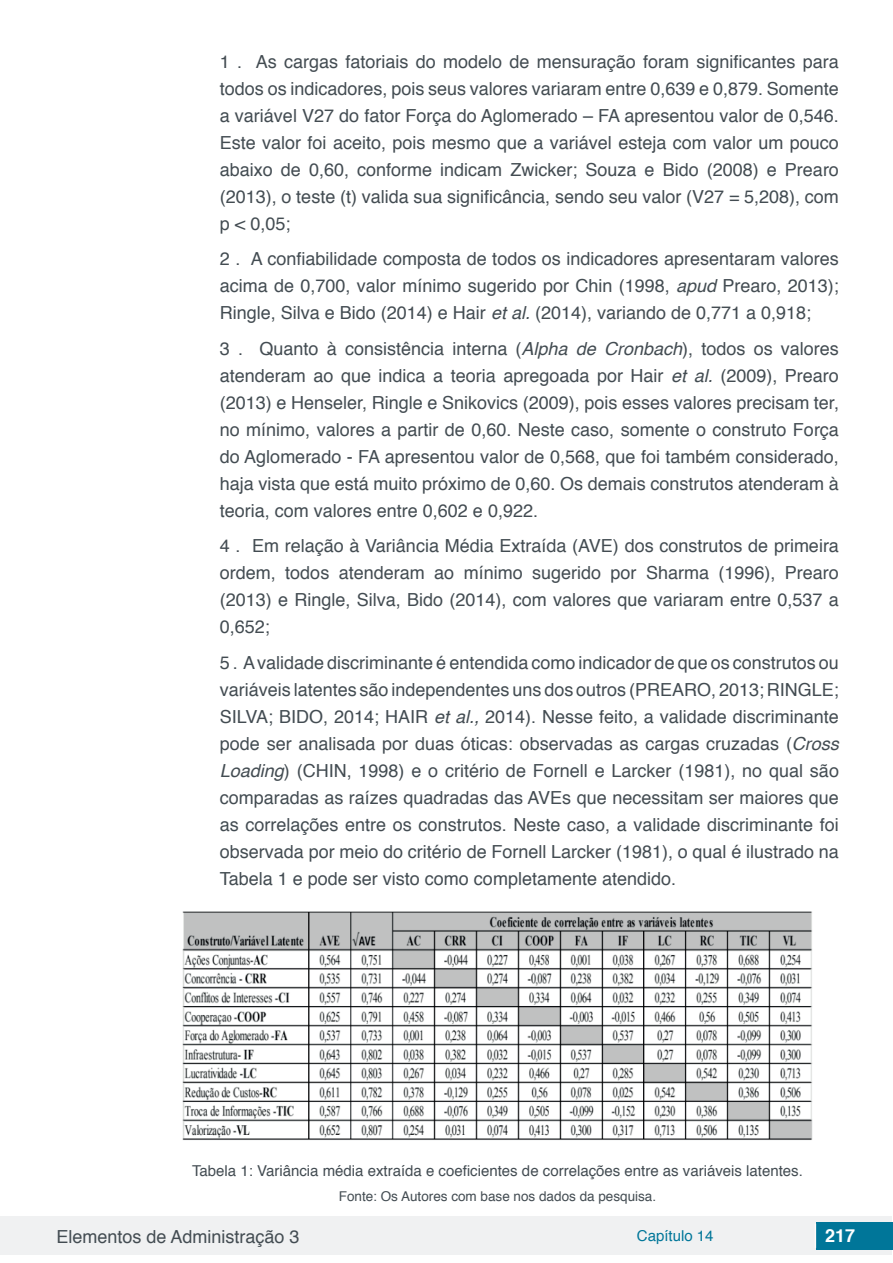
<style>
.page{position:relative;width:893px;height:1263px;background:#fff}
.page>*{position:absolute;margin:0;border:0;box-sizing:border-box;transform-origin:0 0}
.t1{font:18px/27px "Helvetica";color:#434c52;text-align:justify}
.t2{font:700 18px "Helvetica";color:#fff}
.t3{font:15px "Helvetica";color:#434c52}
.t4{font:15px "Helvetica";color:#007699}
.t5{font:13.5px "Helvetica";color:#434c52}
.s1{font-style:italic}
</style>
<div class="page">
<div style="left:1px;top:1216px;width:891px;height:38px;background:#f0f1f2"></div>
<div style="left:816px;top:1222px;width:77px;height:27px;background:#007699"></div>
<svg style="left:815px;top:1224px;width:1px;height:24px"></svg>
<img style="left:182px;top:911px;width:631px;height:229px">
<p class="t1" style="left:220px;top:48px;width:621px">1 . As cargas fatoriais do modelo de mensuração foram significantes para todos os indicadores, pois seus valores variaram entre 0,639 e 0,879. Somente a variável V27 do fator Força do Aglomerado – FA apresentou valor de 0,546.<br>Este valor foi aceito, pois mesmo que a variável esteja com valor um pouco abaixo de 0,60, conforme indicam Zwicker; Souza e Bido (2008) e Prearo (2013), o teste (t) valida sua significância, sendo seu valor (V27 = 5,208), com p &lt; 0,05;</p>
<p class="t1" style="left:220px;top:246px;width:621px">2 . A confiabilidade composta de todos os indicadores apresentaram valores acima de 0,700, valor mínimo sugerido por Chin (1998, <span class="s1">apud</span> Prearo, 2013); Ringle, Silva e Bido (2014) e Hair <span class="s1">et al.</span> (2014), variando de 0,771 a 0,918;</p>
<p class="t1" style="left:220px;top:335px;width:621px">3 . Quanto à consistência interna (<span class="s1">Alpha de Cronbach</span>), todos os valores atenderam ao que indica a teoria apregoada por Hair <span class="s1">et al.</span> (2009), Prearo (2013) e Henseler, Ringle e Snikovics (2009), pois esses valores precisam ter, no mínimo, valores a partir de 0,60. Neste caso, somente o construto Força do Aglomerado - FA apresentou valor de 0,568, que foi também considerado, haja vista que está muito próximo de 0,60. Os demais construtos atenderam à teoria, com valores entre 0,602 e 0,922.</p>
<p class="t1" style="left:220px;top:533px;width:621px">4 . Em relação à Variância Média Extraída (AVE) dos construtos de primeira ordem, todos atenderam ao mínimo sugerido por Sharma (1996), Prearo (2013) e Ringle, Silva, Bido (2014), com valores que variaram entre 0,537 a 0,652;</p>
<p class="t1" style="left:220px;top:649px;width:621px">5 . A validade discriminante é entendida como indicador de que os construtos ou variáveis latentes são independentes uns dos outros (PREARO, 2013; RINGLE; SILVA; BIDO, 2014; HAIR <span class="s1">et al.,</span> 2014). Nesse feito, a validade discriminante pode ser analisada por duas óticas: observadas as cargas cruzadas (<span class="s1">Cross Loading</span>) (CHIN, 1998) e o critério de Fornell e Larcker (1981), no qual são comparadas as raízes quadradas das AVEs que necessitam ser maiores que as correlações entre os construtos. Neste caso, a validade discriminante foi observada por meio do critério de Fornell Larcker (1981), o qual é ilustrado na Tabela 1 e pode ser visto como completamente atendido.</p>
<p class="t3" style="left:192px;top:1159px;width:612px">Tabela 1: Variância média extraída e coeficientes de correlações entre as variáveis latentes.</p>
<p class="t5" style="left:339px;top:1185px;width:319px">Fonte: Os Autores com base nos dados da pesquisa.</p>
<p class="t1" style="left:56px;top:1224px;width:245px">Elementos de Administração 3</p>
<p class="t4" style="left:637px;top:1224px;width:78px">Capítulo 14</p>
<p class="t2" style="left:825px;top:1221px;width:32px">217</p>
</div>
